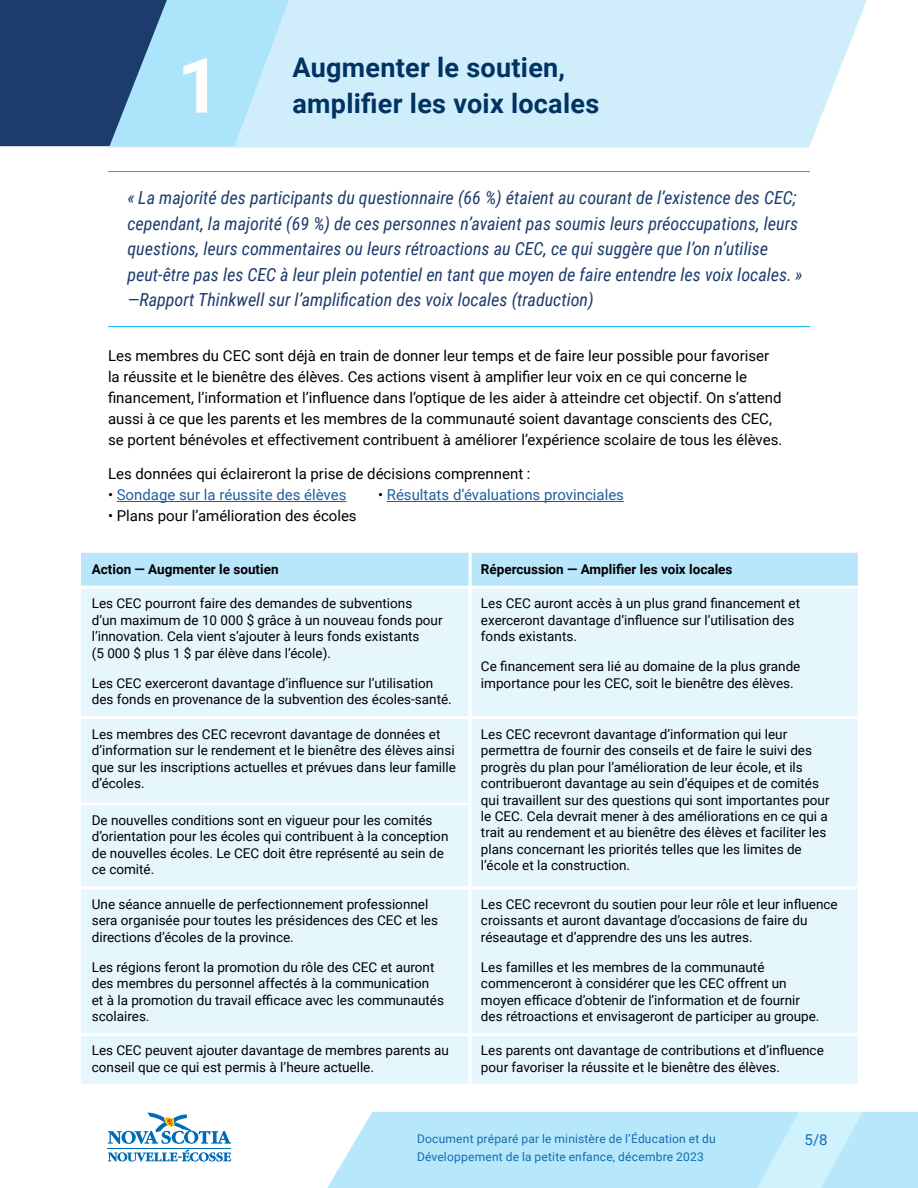
<style>
.page{position:relative;width:918px;height:1188px;background:#fff}
.page>*{position:absolute;margin:0;border:0;box-sizing:border-box;transform-origin:0 0}
.t1{font:700 76.5px "Roboto";color:#fff}
.t2{font:700 27px "Roboto";letter-spacing:.01em;color:#003262}
.t3{font:italic 18px/25.5px "Roboto Condensed";color:#1d3c6d}
.t4{font:15px/21px "Roboto";color:#000}
.t5{font:15px "Roboto";color:#215e9e}
.t6{font:15px "Roboto";color:#136cb4}
.t7{font:13.5px/16.5px "Roboto";color:#000}
.t8{font:700 13.5px "Roboto";color:#000}
.t9{font:12px "Roboto";letter-spacing:.015em;color:#136cb4}
.s1{color:#000}
</style>
<div class="page">
<svg style="left:231px;top:1112px;width:687px;height:76px;fill:#b6e7fa"></svg>
<svg style="left:680px;top:1111px;width:199px;height:77px;background:#bfeafa"></svg>
<hr style="left:108px;top:1148px;width:123px;height:1px;background:#006bb7">
<svg style="left:108px;top:1112px;width:123px;height:32px"></svg>
<svg style="left:108px;top:1150px;width:123px;height:12px"></svg>
<hr style="left:108px;top:171px;width:702px;height:1px;background:#00aeef">
<hr style="left:108px;top:326px;width:702px;height:1px;background:#00aeef">
<hr style="left:117px;top:501px;width:229px;height:1px;background:#215e9e">
<hr style="left:387px;top:501px;width:237px;height:1px;background:#215e9e">
<div style="left:81px;top:553px;width:777px;height:33px;background:#b9e6fa"></div>
<div style="left:81px;top:589px;width:777px;height:495px;background:#e6f6fd"></div>
<hr style="left:81px;top:716px;width:389px;height:3px;background:#fff">
<hr style="left:469px;top:719px;width:3px;height:83px;background:#fff">
<hr style="left:81px;top:802px;width:391px;height:3px;background:#fff">
<hr style="left:469px;top:805px;width:3px;height:81px;background:#fff">
<hr style="left:469px;top:889px;width:3px;height:144px;background:#fff">
<hr style="left:81px;top:1033px;width:389px;height:3px;background:#fff">
<hr style="left:470px;top:1033px;width:391px;height:3px;background:#fff">
<hr style="left:469px;top:1036px;width:3px;height:48px;background:#fff">
<hr style="left:81px;top:886px;width:389px;height:3px;background:#fff">
<hr style="left:470px;top:886px;width:391px;height:3px;background:#fff">
<hr style="left:469px;top:553px;width:3px;height:33px;background:#fff">
<hr style="left:469px;top:589px;width:3px;height:127px;background:#fff">
<hr style="left:470px;top:716px;width:391px;height:3px;background:#fff">
<div style="left:109px;top:0;width:758px;height:148px;background:#d0edfc"></div>
<svg style="left:0;top:0;width:320px;height:146px;background:#749dbe"></svg>
<h1 class="t1" style="left:177px;top:32px;width:45px">1</h1>
<h2 class="t2" style="left:293px;top:48px;width:274px">Augmenter le soutien,</h2>
<h2 class="t2" style="left:293px;top:84px;width:308px">amplifier les voix locales</h2>
<p class="t3" style="left:128px;top:184px;width:677px">« La majorité des participants du questionnaire (66 %) étaient au courant de l’existence des CEC; cependant, la majorité (69 %) de ces personnes n’avaient pas soumis leurs préoccupations, leurs questions, leurs commentaires ou leurs rétroactions au CEC, ce qui suggère que l’on n’utilise peut-être pas les CEC à leur plein potentiel en tant que moyen de faire entendre les voix locales. » —Rapport Thinkwell sur l’amplification des voix locales (traduction)</p>
<p class="t4" style="left:108px;top:345px;width:676px">Les membres du CEC sont déjà en train de donner leur temps et de faire leur possible pour favoriser la réussite et le bienêtre des élèves. Ces actions visent à amplifier leur voix en ce qui concerne le financement, l’information et l’influence dans l’optique de les aider à atteindre cet objectif. On s’attend aussi à ce que les parents et les membres de la communauté soient davantage conscients des CEC, se portent bénévoles et effectivement contribuent à améliorer l’expérience scolaire de tous les élèves.</p>
<p class="t4" style="left:108px;top:463px;width:424px">Les données qui éclaireront la prise de décisions comprennent :</p>
<p class="t5" style="left:108px;top:485px;width:240px"><span class="s1">•</span> Sondage sur la réussite des élèves</p>
<p class="t5" style="left:378px;top:485px;width:248px"><span class="s1">•</span> Résultats d’évaluations provinciales</p>
<p class="t4" style="left:108px;top:505px;width:250px">• Plans pour l’amélioration des écoles</p>
<p class="t8" style="left:92px;top:559px;width:188px">Action — Augmenter le soutien</p>
<p class="t8" style="left:481px;top:559px;width:253px">Répercussion — Amplifier les voix locales</p>
<p class="t7" style="left:92px;top:595px;width:352px">Les CEC pourront faire des demandes de subventions<br>d’un maximum de 10 000 $ grâce à un nouveau fonds pour l’innovation. Cela vient s’ajouter à leurs fonds existants<br>(5 000 $ plus 1 $ par élève dans l’école).</p>
<p class="t7" style="left:92px;top:674px;width:362px">Les CEC exerceront davantage d’influence sur l’utilisation des fonds en provenance de la subvention des écoles-santé.</p>
<p class="t7" style="left:481px;top:595px;width:321px">Les CEC auront accès à un plus grand financement et exerceront davantage d’influence sur l’utilisation des fonds existants.</p>
<p class="t7" style="left:481px;top:658px;width:321px">Ce financement sera lié au domaine de la plus grande importance pour les CEC, soit le bienêtre des élèves.</p>
<p class="t7" style="left:92px;top:725px;width:366px">Les membres des CEC recevront davantage de données et d’information sur le rendement et le bienêtre des élèves ainsi que sur les inscriptions actuelles et prévues dans leur famille d’écoles.</p>
<p class="t7" style="left:481px;top:725px;width:350px">Les CEC recevront davantage d’information qui leur permettra de fournir des conseils et de faire le suivi des progrès du plan pour l’amélioration de leur école, et ils contribueront davantage au sein d’équipes et de comités qui travaillent sur des questions qui sont importantes pour le CEC. Cela devrait mener à des améliorations en ce qui a trait au rendement et au bienêtre des élèves et faciliter les plans concernant les priorités telles que les limites de l’école et la construction.</p>
<p class="t7" style="left:92px;top:811px;width:358px">De nouvelles conditions sont en vigueur pour les comités d’orientation pour les écoles qui contribuent à la conception de nouvelles écoles. Le CEC doit être représenté au sein de ce comité.</p>
<p class="t7" style="left:92px;top:895px;width:348px">Une séance annuelle de perfectionnement professionnel sera organisée pour toutes les présidences des CEC et les directions d’écoles de la province.</p>
<p class="t7" style="left:92px;top:958px;width:354px">Les régions feront la promotion du rôle des CEC et auront des membres du personnel affectés à la communication et à la promotion du travail efficace avec les communautés scolaires.</p>
<p class="t7" style="left:481px;top:895px;width:358px">Les CEC recevront du soutien pour leur rôle et leur influence croissants et auront davantage d’occasions de faire du réseautage et d’apprendre des uns les autres.</p>
<p class="t7" style="left:481px;top:958px;width:340px">Les familles et les membres de la communauté commenceront à considérer que les CEC offrent un moyen efficace d’obtenir de l’information et de fournir des rétroactions et envisageront de participer au groupe.</p>
<p class="t7" style="left:92px;top:1042px;width:359px">Les CEC peuvent ajouter davantage de membres parents au conseil que ce qui est permis à l’heure actuelle.</p>
<p class="t7" style="left:481px;top:1042px;width:344px">Les parents ont davantage de contributions et d’influence pour favoriser la réussite et le bienêtre des élèves.</p>
<p class="t9" style="left:417px;top:1130px;width:300px">Document préparé par le ministère de l’Éducation et du</p>
<p class="t6" style="left:805px;top:1129px;width:24px">5/8</p>
<p class="t9" style="left:417px;top:1148px;width:288px">Développement de la petite enfance, décembre 2023</p>
</div>
